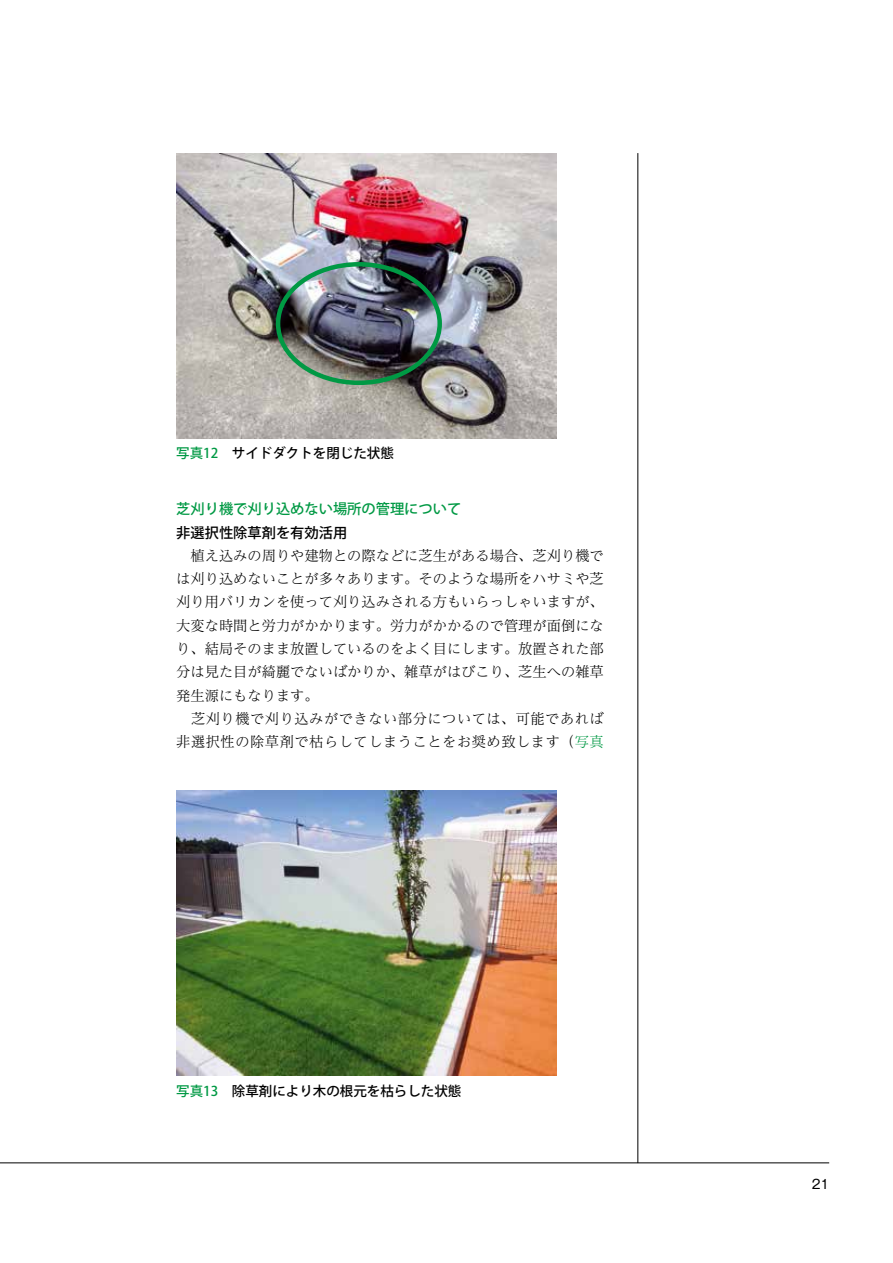
<style>
.page{position:relative;width:893px;height:1263px;background:#fff}
.page>*{position:absolute;margin:0;border:0;box-sizing:border-box;transform-origin:0 0}
.t1{font:300 14.25px/23.2px "Reim Pro";color:#000}
.t2{font:500 14.25px "Koz Go Pro";color:#094}
.t3{font:500 14.25px "Koz Go Pro";color:#000}
.t4{font:500 13.5px "Koz Go Pro";color:#000}
.t5{font:12.75px "Gothic MB101 Pr 6";color:#000}
.s1{color:#094}
</style>
<div class="page">
<img style="left:176px;top:790px;width:380px;height:285px">
<img style="left:176px;top:153px;width:380px;height:285px">
<div style="left:276px;top:262px;width:166px;height:123px;border:4px solid #094;border-radius:50%"></div>
<hr style="left:637px;top:153px;width:1px;height:1010px;background:#000">
<hr style="left:0;top:1162px;width:829px;height:1px;background:#000">
<p class="t4" style="left:176px;top:445px;width:219px"><span class="s1">写真12</span>　サイドダクトを閉じた状態</p>
<p class="t2" style="left:176px;top:500px;width:287px">芝刈り機で刈り込めない場所の管理について</p>
<p class="t3" style="left:176px;top:523px;width:172px">非選択性除草剤を有効活用</p>
<p class="t1" style="left:176px;top:543px;width:429px">　植え込みの周りや建物との際などに芝生がある場合、芝刈り機では刈り込めないことが多々あります。そのような場所をハサミや芝刈り用バリカンを使って刈り込みされる方もいらっしゃいますが、大変な時間と労力がかかります。労力がかかるので管理が面倒になり、結局そのまま放置しているのをよく目にします。放置された部分は見た目が綺麗でないばかりか、雑草がはびこり、芝生への雑草発生源にもなります。<br>　芝刈り機で刈り込みができない部分については、可能であれば非選択性の除草剤で枯らしてしまうことをお奨め致します（<span class="s1">写真</span></p>
<p class="t4" style="left:176px;top:1082px;width:287px"><span class="s1">写真13</span>　除草剤により木の根元を枯らした状態</p>
<p class="t5" style="left:812px;top:1174px;width:19px">21</p>
</div>
